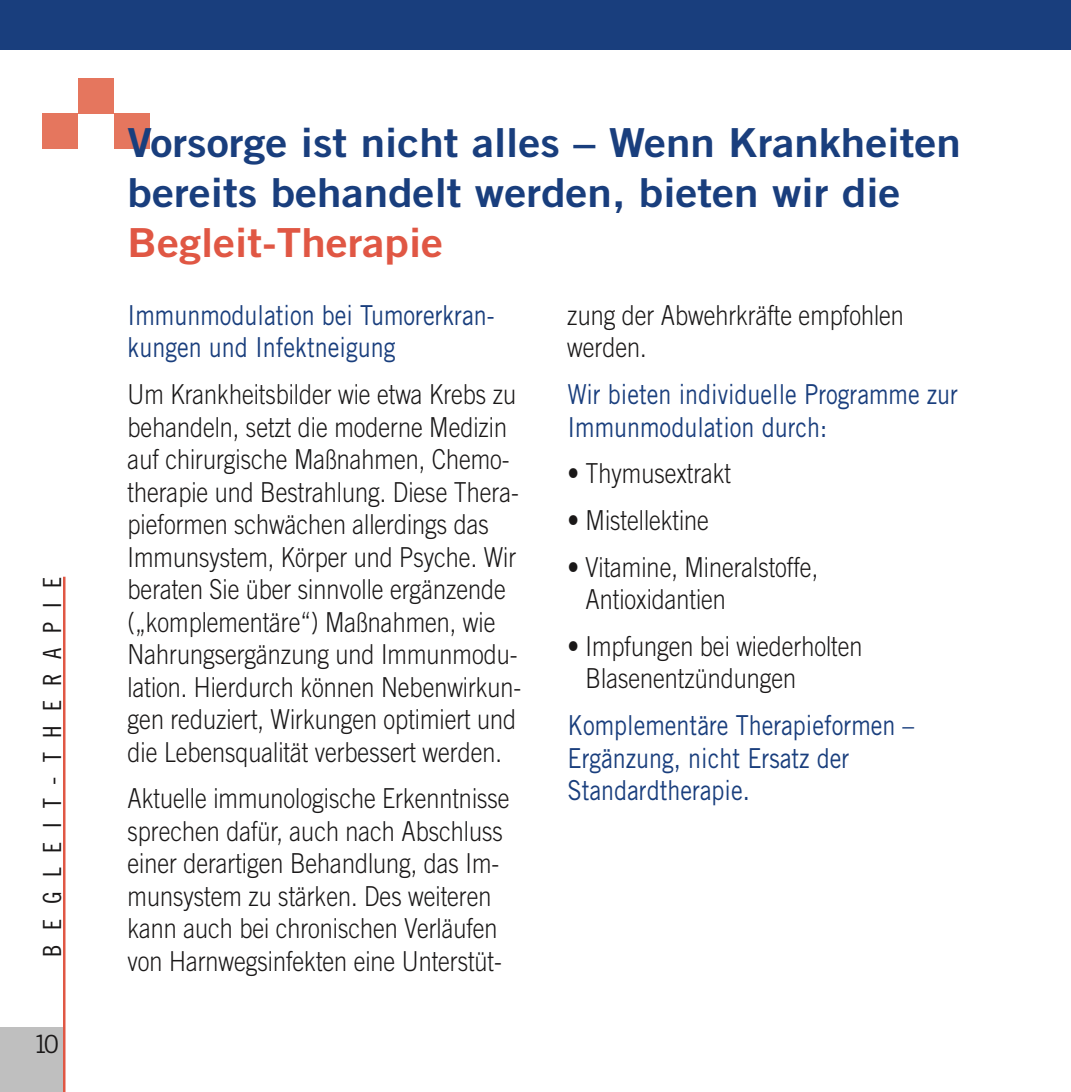
<style>
.page{position:relative;width:1071px;height:1092px;background:#fff}
.page>*{position:absolute;margin:0;border:0;box-sizing:border-box;transform-origin:0 0}
.t1{font:40px/50px "Trade Gothic Bold Two";color:#193e7d;scale:1.1 1}
.t2{font:40px "Trade Gothic Bold Two";color:#e05744;scale:1.1 1}
.t3{font:300 27.5px/32.5px "Trade Gothic";color:#1a1818;scale:.85 1}
.t4{font:27.5px/32.5px "Trade Gothic";color:#193e7d;scale:.85 1}
.t5{font:25px "Trade Gothic Cond Eighteen";letter-spacing:.575em;color:#1a1818}
.t6{font:25px "Trade Gothic";color:#1a1818}
.s1{color:#fff}
.s2{font-weight:300;color:#fff}
.s3{font-weight:300;color:#1a1818}
</style>
<div class="page">
<div style="left:0;top:0;width:1070px;height:50px;background:#193e7d"></div>
<div style="left:43px;top:113px;width:35px;height:36px;background:#e5765e"></div>
<div style="left:78px;top:78px;width:36px;height:35px;background:#e5765e"></div>
<div style="left:114px;top:113px;width:35px;height:36px;background:#e5765e"></div>
<div style="left:0;top:1027px;width:64px;height:64px;background:#bfbfbf"></div>
<hr style="left:63px;top:576px;width:2px;height:515px;background:#e05744">
<p class="t5" style="left:37px;top:956px;width:382px;rotate:-90deg">BEGLEIT-THERAPIE</p>
<p class="t6" style="left:33px;top:1028px;width:27px">10</p>
<h1 class="t1" style="left:128px;top:116px;width:758px">Vorsorge ist nicht alles – Wenn Krankheiten bereits behandelt werden, bieten wir die</h1>
<h1 class="t2" style="left:128px;top:217px;width:288px">Begleit-Therapie</h1>
<p class="t4" style="left:128px;top:298px;width:433px">Immunmodulation bei Tumorerkran&shy;kungen und Infektneigung</p>
<p class="t3" style="left:128px;top:377px;width:464px">Um Krankheitsbilder wie etwa Krebs zu behandeln, setzt die moderne Medizin auf chirurgische Maßnahmen, Chemo&shy;therapie und Bestrahlung. Diese Thera&shy;pieformen schwächen allerdings das Immunsystem, Körper und Psyche. Wir beraten Sie über sinnvolle ergänzende („komplementäre“) Maßnahmen, wie Nahrungsergänzung und Immunmodu&shy;lation. Hierdurch können Nebenwirkun&shy;gen reduziert, Wirkungen optimiert und die Lebensqualität verbessert werden.</p>
<p class="t3" style="left:127px;top:782px;width:451px">Aktuelle immunologische Erkenntnisse sprechen dafür, auch nach Abschluss einer derartigen Behandlung, das Im&shy;munsystem zu stärken. Des weiteren kann auch bei chronischen Verläufen von Harnwegsinfekten eine Unterstüt-</p>
<p class="t3" style="left:567px;top:298px;width:397px">zung der Abwehrkräfte empfohlen werden.</p>
<p class="t4" style="left:567px;top:377px;width:461px">Wir bieten individuelle Programme zur<br>Immunmodulation durch:</p>
<p class="t3" style="left:567px;top:457px;width:194px">• Thymusextrakt</p>
<p class="t3" style="left:567px;top:503px;width:168px">• Mistellektine</p>
<p class="t3" style="left:567px;top:550px;width:296px">• Vitamine, Mineralstoffe,</p>
<p class="t3" style="left:567px;top:582px;width:188px"><span class="s1">•</span> Antioxidantien</p>
<p class="t3" style="left:567px;top:629px;width:348px">• Impfungen bei wiederholten</p>
<p class="t4" style="left:567px;top:654px;width:409px;line-height:46.8px"><span class="s2">•</span> <span class="s3">Blasenentzündungen<br></span>Komplementäre Therapieformen –</p>
<p class="t4" style="left:567px;top:741px;width:333px">Ergänzung, nicht Ersatz der<br>Standardtherapie.</p>
</div>
